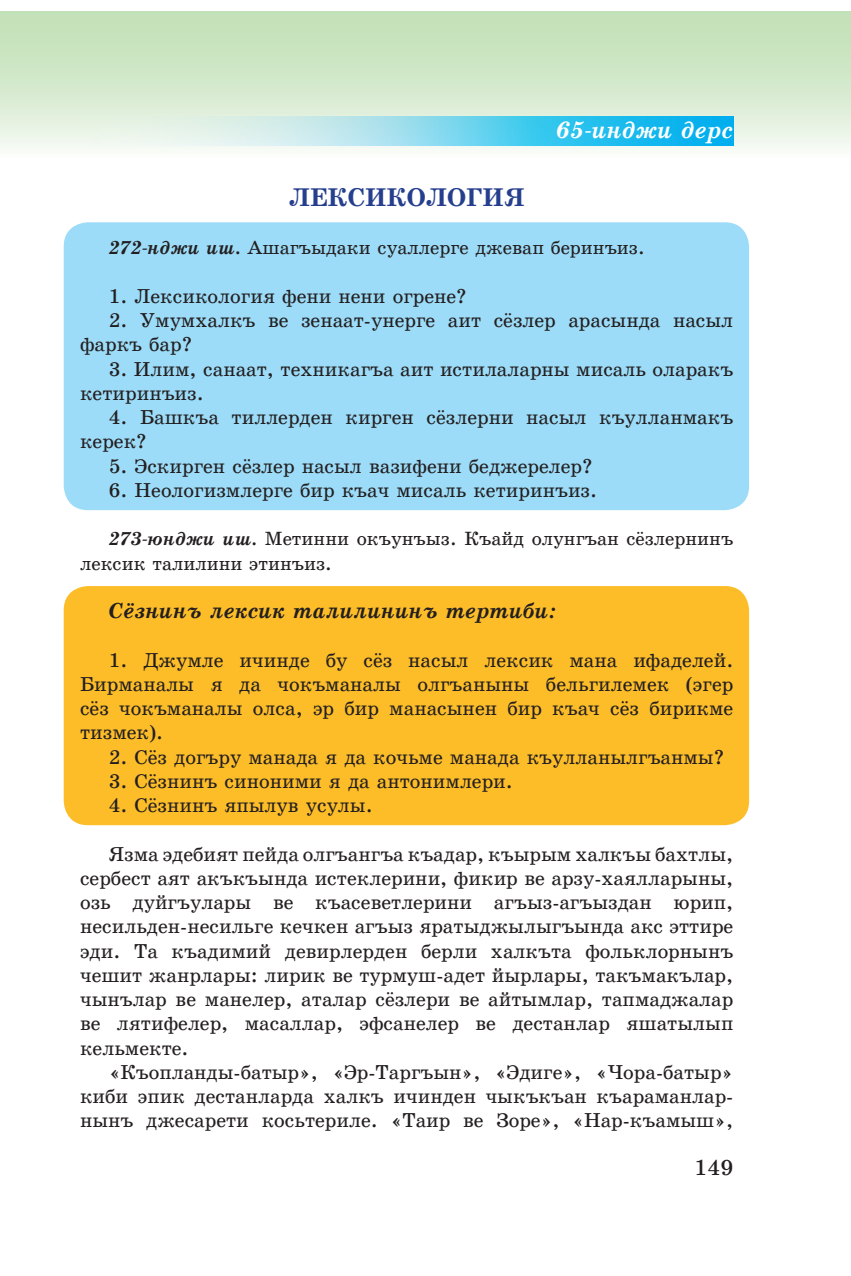
<style>
.page{position:relative;width:851px;height:1276px;background:#fff}
.page>*{position:absolute;margin:0;border:0;box-sizing:border-box;transform-origin:0 0}
.t1{font:26.2px "AXP School Book C Bold";color:#253f8e}
.t2{font:italic 24.2px "AXP School Book C Bold";color:#fff}
.t3{font:italic 22.2px "AXP School Book C Bold";color:#231f20}
.t4{font:22.2px "School Book CTT";color:#231f20}
.t5{font:20.2px/24.2px "School Book CTT";color:#231f20}
.t6{font:19.2px/24.2px "School Book CTT";color:#231f20}
.s1{font-family:"AXP School Book C Bold";font-style:italic}
</style>
<div class="page">
<div style="left:0;top:11px;width:850px;height:147px;background:linear-gradient(to bottom,#bddeaf,#f0f8f2)"></div>
<div style="left:64px;top:586px;width:685px;height:239px;background:#fdbd28;border-radius:24px"></div>
<div style="left:64px;top:222px;width:685px;height:288px;background:#9cdcf8;border-radius:24px"></div>
<img style="left:80px;top:117px;width:653px;height:28px">
<p class="t2" style="left:556px;top:117px;width:178px">65-инджи дерс</p>
<p class="t1" style="left:288px;top:183px;width:237px">ЛЕКСИКОЛОГИЯ</p>
<p class="t6" style="left:109px;top:236px;width:537px"><span class="s1">272-нджи иш.</span> Ашагъыдаки суаллерге джевап беринъиз.</p>
<p class="t5" style="left:109px;top:284px;width:359px">1. Лексикология фени нени огрене?</p>
<p class="t5" style="left:80px;top:308px;width:654px;text-indent:29px">2. Умумхалкъ ве зенаат-унерге аит сёзлер арасында насыл фаркъ бар?</p>
<p class="t5" style="left:80px;top:357px;width:654px;text-indent:29px">3. Илим, санаат, техникагъа аит истилаларны мисаль оларакъ кетиринъиз.</p>
<p class="t5" style="left:80px;top:405px;width:654px;text-indent:29px">4. Башкъа тиллерден кирген сёзлерни насыл къулланмакъ керек?</p>
<p class="t5" style="left:109px;top:454px;width:485px">5. Эскирген сёзлер насыл вазифени беджерелер?</p>
<p class="t5" style="left:109px;top:478px;width:490px">6. Неологизмлерге бир къач мисаль кетиринъиз.</p>
<p class="t6" style="left:80px;top:527px;width:654px;text-indent:29px"><span class="s1">273-юнджи иш.</span> Метинни окъунъыз. Къайд олунгъан сёзлернинъ лексик талилини этинъиз.</p>
<p class="t3" style="left:109px;top:598px;width:449px">Сёзнинъ лексик талилининъ тертиби:</p>
<p class="t5" style="left:80px;top:648px;width:654px;text-align:justify;text-indent:29px">1. Джумле ичинде бу сёз насыл лексик мана ифаделей.<br>Бирманалы я да чокъманалы олгъаныны бельгилемек (эгер сёз чокъманалы олса, эр бир манасынен бир къач сёз бирикме тизмек).</p>
<p class="t5" style="left:109px;top:745px;width:617px">2. Сёз догъру манада я да кочьме манада къулланылгъанмы?</p>
<p class="t5" style="left:109px;top:769px;width:405px">3. Сёзнинъ синоними я да антонимлери.</p>
<p class="t5" style="left:109px;top:793px;width:265px">4. Сёзнинъ япылув усулы.</p>
<p class="t5" style="left:80px;top:842px;width:654px;text-align:justify;text-indent:29px">Язма эдебият пейда олгъангъа къадар, къырым халкъы бахтлы, сербест аят акъкъында истеклерини, фикир ве арзу-хаялларыны, озь дуйгъулары ве къасеветлерини агъыз-агъыздан юрип, несильден-несильге кечкен агъыз яратыджылыгъында акс эттире эди. Та къадимий девирлерден берли халкъта фольклорнынъ чешит жанрлары: лирик ве турмуш-адет йырлары, такъмакълар, чынълар ве манелер, аталар сёзлери ве айтымлар, тапмаджалар ве лятифелер, масаллар, эфсанелер ве дестанлар яшатылып кельмекте.</p>
<p class="t5" style="left:80px;top:1060px;width:654px;text-indent:29px">«Къопланды-батыр», «Эр-Таргъын», «Эдиге», «Чора-батыр» киби эпик дестанларда халкъ ичинден чыкъкъан къараманлар</p>
<p class="t5" style="left:702px;top:1111px;width:6px">-</p>
<p class="t5" style="left:80px;top:1108px;width:654px">нынъ джесарети косьтериле. «Таир ве Зоре», «Нар-къамыш»,</p>
<p class="t4" style="left:694px;top:1155px;width:40px">149</p>
</div>
